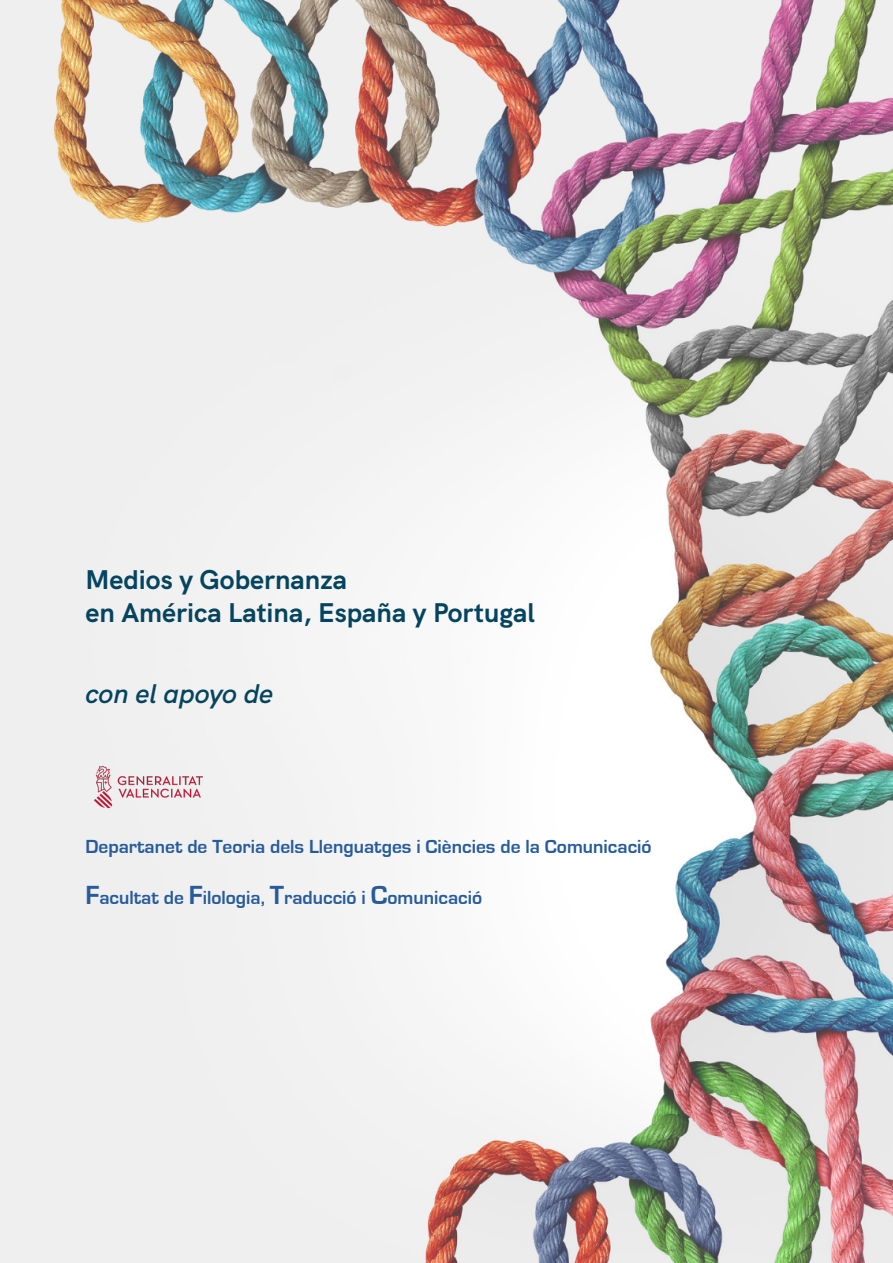
<style>
.page{position:relative;width:893px;height:1263px;background:#fff}
.page>*{position:absolute;margin:0;border:0;box-sizing:border-box;transform-origin:0 0}
.t1{font:700 27px/32.4px "HK Grotesk";color:#05445e}
.t2{font:italic 600 27px "HK Grotesk";color:#05445e}
.t3{font:700 19.5px "Eurostile";color:#275b9b}
.s1{font-size:27px}
</style>
<div class="page">
<img style="left:0;top:0;width:893px;height:1263px">
<img style="left:85px;top:755px;width:128px;height:55px">
<h1 class="t1" style="left:85px;top:561px;width:451px">Medios y Gobernanza<br>en América Latina, España y Portugal</h1>
<h1 class="t2" style="left:85px;top:673px;width:189px">con el apoyo de</h1>
<p class="t3" style="left:85px;top:836px;width:568px">Departanet de Teoria dels Llenguatges i Ciències de la Comunicació</p>
<p class="t3" style="left:85px;top:887px;width:398px"><span class="s1">F</span>acultat de <span class="s1">F</span>ilologia, <span class="s1">T</span>raducció i <span class="s1">C</span>omunicació</p>
</div>
